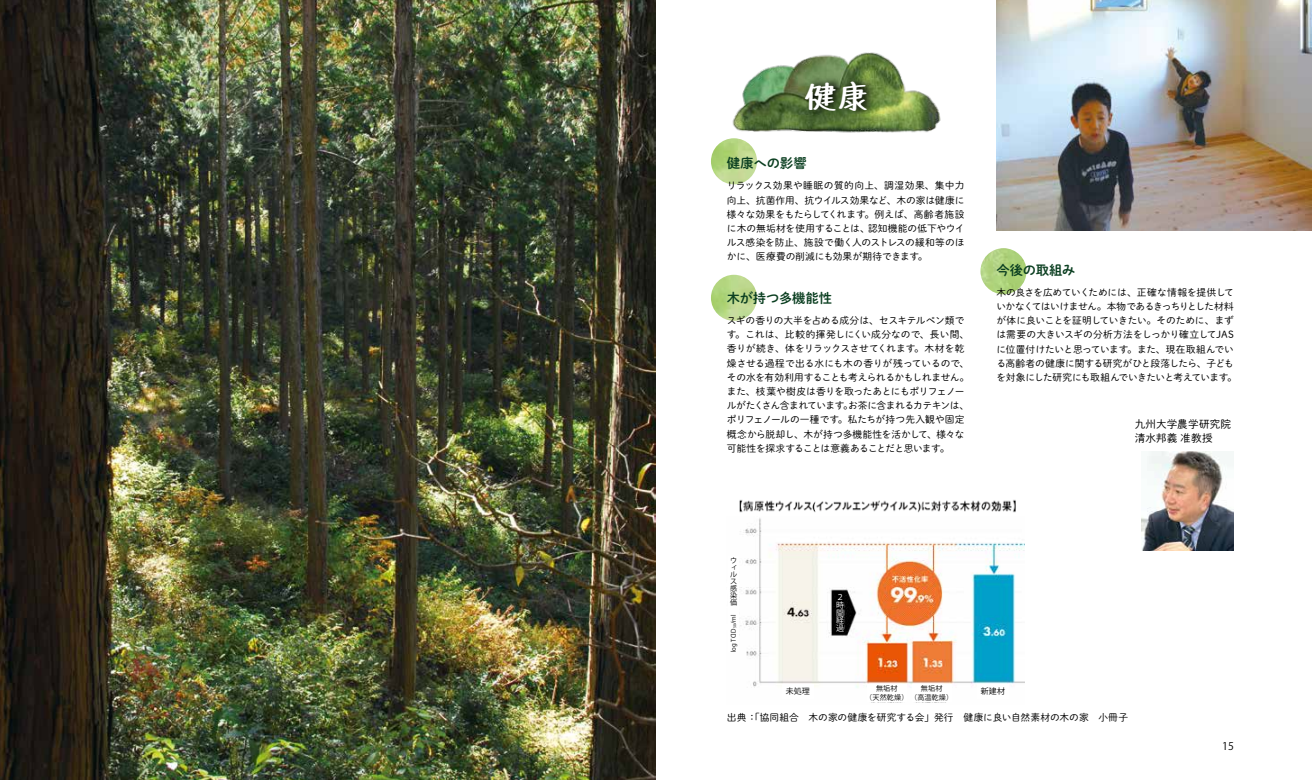
<style>
.page{position:relative;width:1312px;height:780px;background:#fff}
.page>*{position:absolute;margin:0;border:0;box-sizing:border-box;transform-origin:0 0}
.t1{font:29.25px "Y Oz Font E Pro N B";color:#fff}
.t2{font:13.25px "DNP Shuei M Go Std B";letter-spacing:-.01em;color:#0b3f21}
.t3{font:10.62px/14.1px "DNP Shuei M Go Std L";letter-spacing:.015em;color:#000}
.t4{font:10.62px "Koz Go Std";color:#000}
.t5{font:9.75px/14.1px "DNP Shuei M Go Std L";letter-spacing:-.025em;color:#000}
.t6{font:9.75px "DNP Shuei M Go Std L";letter-spacing:-.005em;color:#000}
.t7{font:8px "Koz Go Std";letter-spacing:.02em;color:#000}
.t8{font:8px/8px "Koz Go Std";color:#fff}
.t9{font:7.12px/7.1px "Koz Go Std";letter-spacing:.025em;color:#000;text-align:justify}
.t10{font:6.25px "Koz Go Std";letter-spacing:.015em;color:#000}
.s1{font-size:3.62px}
</style>
<div class="page">
<img style="left:996px;top:0;width:315px;height:230px">
<img style="left:0;top:0;width:656px;height:780px">
<img style="left:732px;top:52px;width:209px;height:93px">
<svg style="left:801px;top:74px;width:76px;height:44px;background:#465d2f"></svg>
<img style="left:710px;top:138px;width:46px;height:46px;border-radius:23px">
<img style="left:710px;top:275px;width:46px;height:46px;border-radius:23px">
<img style="left:980px;top:248px;width:46px;height:46px;border-radius:23px">
<img style="left:739px;top:518px;width:285px;height:185px">
<img style="left:739px;top:499px;width:277px;height:14px">
<div style="left:836px;top:592px;width:7px;height:40px;background:#000"></div>
<div style="left:781px;top:684px;width:32px;height:14px;background:#fff"></div>
<div style="left:976px;top:684px;width:32px;height:14px;background:#fff"></div>
<div style="left:867px;top:684px;width:39px;height:18px;background:#fff"></div>
<div style="left:912px;top:684px;width:38px;height:18px;background:#fff"></div>
<img style="left:1141px;top:451px;width:92px;height:99px">
<h1 class="t1" style="left:806px;top:80px;width:63px">健康</h1>
<h2 class="t2" style="left:726px;top:153px;width:81px">健康への影響</h2>
<p class="t5" style="left:726px;top:178px;width:239px;text-align:justify">リラックス効果や睡眠の質的向上、調湿効果、集中力向上、抗菌作用、抗ウイルス効果など、木の家は健康に様々な効果をもたらしてくれます。例えば、高齢者施設に木の無垢材を使用することは、認知機能の低下やウイルス感染を防止、施設で働く人のストレスの緩和等のほかに、医療費の削減にも効果が期待できます。</p>
<h2 class="t2" style="left:726px;top:288px;width:107px">木が持つ多機能性</h2>
<p class="t5" style="left:726px;top:313px;width:244px">スギの香りの大半を占める成分は、セスキテルペン類です。これは、比較的揮発しにくい成分なので、長い間、香りが続き、体をリラックスさせてくれます。木材を乾燥させる過程で出る水にも木の香りが残っているので、その水を有効利用することも考えられるかもしれません。また、枝葉や樹皮は香りを取ったあとにもポリフェノールがたくさん含まれています。お茶に含まれるカテキンは、ポリフェノールの一種です。私たちが持つ先入観や固定概念から脱却し、木が持つ多機能性を活かして、様々な可能性を探求することは意義あることだと思います。</p>
<h2 class="t2" style="left:996px;top:260px;width:80px">今後の取組み</h2>
<p class="t5" style="left:996px;top:285px;width:242px">木の良さを広めていくためには、正確な情報を提供していかなくてはいけません。本物であるきっちりとした材料が体に良いことを証明していきたい。そのために、まずは需要の大きいスギの分析方法をしっかり確立してJASに位置付けたいと思っています。また、現在取組んでいる高齢者の健康に関する研究がひと段落したら、子どもを対象にした研究にも取組んでいきたいと考えています。</p>
<p class="t3" style="left:1134px;top:416px;width:109px">九州大学農学研究院　清水邦義准教授</p>
<p class="t9" style="left:729px;top:557px;width:8px">ウィルス感染価</p>
<p class="t10" style="left:729px;top:652px;width:39px;rotate:-90deg">log TCID<span class="s1">50</span>/ml</p>
<p class="t8" style="left:836px;top:593px;width:9px">２時間経過</p>
<p class="t7" style="left:785px;top:686px;width:26px">未処理</p>
<p class="t9" style="left:875px;top:685px;width:23px">無垢材</p>
<p class="t7" style="left:980px;top:686px;width:26px">新建材</p>
<p class="t9" style="left:865px;top:694px;width:89px">（天然乾燥）（高温乾燥）</p>
<p class="t9" style="left:920px;top:685px;width:23px">無垢材</p>
<p class="t6" style="left:726px;top:710px;width:403px">出典：「協同組合　木の家の健康を研究する会」発行　健康に良い自然素材の木の家　小冊子</p>
<p class="t4" style="left:1221px;top:739px;width:13px">15</p>
</div>
